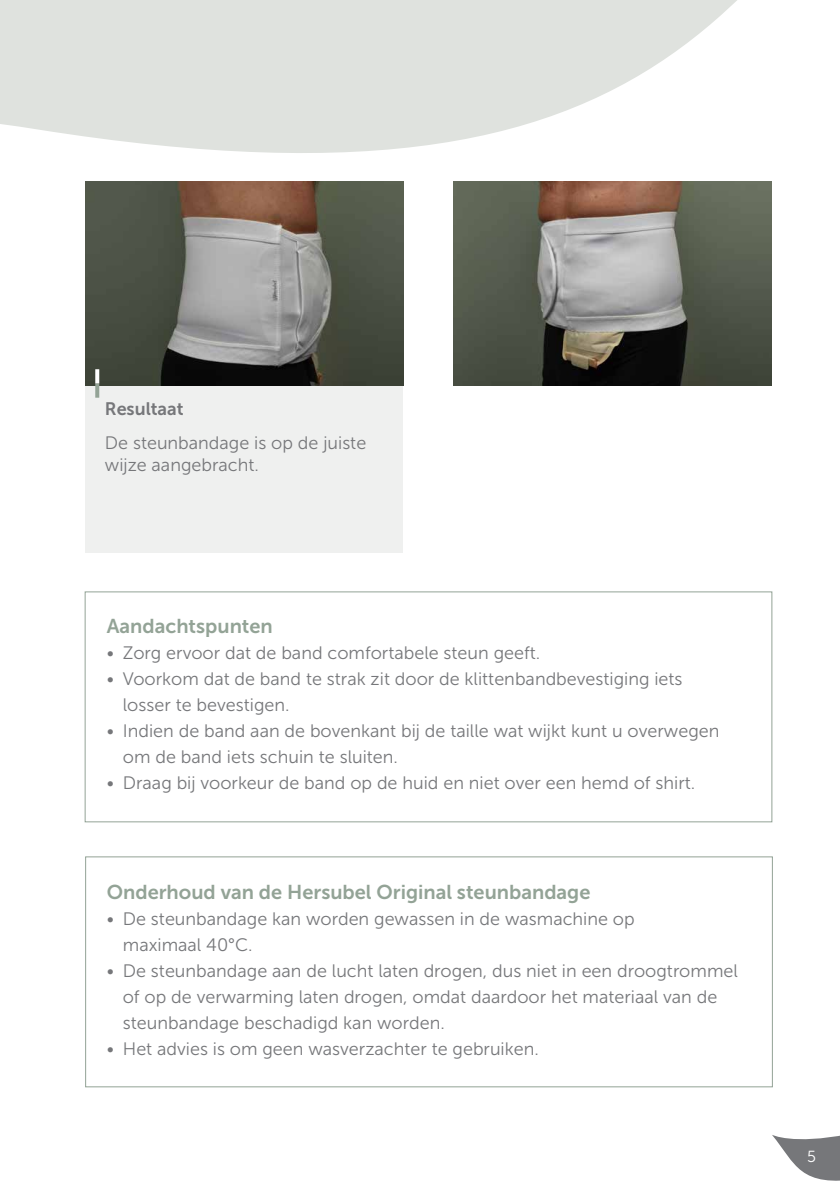
<style>
.page{position:relative;width:840px;height:1191px;background:#fff}
.page>*{position:absolute;margin:0;border:0;box-sizing:border-box;transform-origin:0 0}
.t1{font:20px "Museo Sans 700";color:#93a396}
.t2{font:18px/26px "Museo Sans 300";color:#76777a}
.t3{font:18px "Museo Sans 700";color:#76777a}
.t4{font:16px "Museo Sans 300";color:#fff}
</style>
<div class="page">
<div style="left:85px;top:385px;width:317px;height:167px;background:#eff0ef"></div>
<svg style="left:0;top:0;width:772px;height:517px"></svg>
<img style="left:85px;top:182px;width:318px;height:203px">
<img style="left:453px;top:182px;width:318px;height:203px">
<svg style="left:95px;top:383px;width:4px;height:15px"></svg>
<svg style="left:95px;top:369px;width:4px;height:14px"></svg>
<div style="left:85px;top:591px;width:687px;height:231px;border:1px solid #93a396"></div>
<div style="left:85px;top:856px;width:687px;height:231px;border:1px solid #93a396"></div>
<svg style="left:772px;top:1135px;width:67px;height:46px"></svg>
<p class="t3" style="left:105px;top:399px;width:80px">Resultaat</p>
<p class="t2" style="left:105px;top:432px;width:263px;line-height:22px">De steunbandage is op de juiste wijze aangebracht.</p>
<p class="t1" style="left:107px;top:615px;width:167px">Aandachtspunten</p>
<p class="t2" style="left:107px;top:640px;width:435px">• Zorg ervoor dat de band comfortabele steun geeft.</p>
<p class="t2" style="left:123px;top:666px;width:561px;text-indent:-16px">• Voorkom dat de band te strak zit door de klittenbandbevestiging iets losser te bevestigen.</p>
<p class="t2" style="left:123px;top:718px;width:598px;text-indent:-16px">• Indien de band aan de bovenkant bij de taille wat wijkt kunt u overwegen om de band iets schuin te sluiten.</p>
<p class="t2" style="left:107px;top:770px;width:589px">• Draag bij voorkeur de band op de huid en niet over een hemd of shirt.</p>
<p class="t1" style="left:107px;top:881px;width:485px">Onderhoud van de Hersubel Original steunbandage</p>
<p class="t2" style="left:123px;top:906px;width:513px;text-indent:-16px">• De steunbandage kan worden gewassen in de wasmachine op maximaal 40°C.</p>
<p class="t2" style="left:123px;top:958px;width:616px;text-indent:-16px">• De steunbandage aan de lucht laten drogen, dus niet in een droogtrommel of op de verwarming laten drogen, omdat daardoor het materiaal van de steunbandage beschadigd kan worden.</p>
<p class="t2" style="left:107px;top:1036px;width:433px">• Het advies is om geen wasverzachter te gebruiken.</p>
<p class="t4" style="left:806px;top:1147px;width:10px">5</p>
</div>
